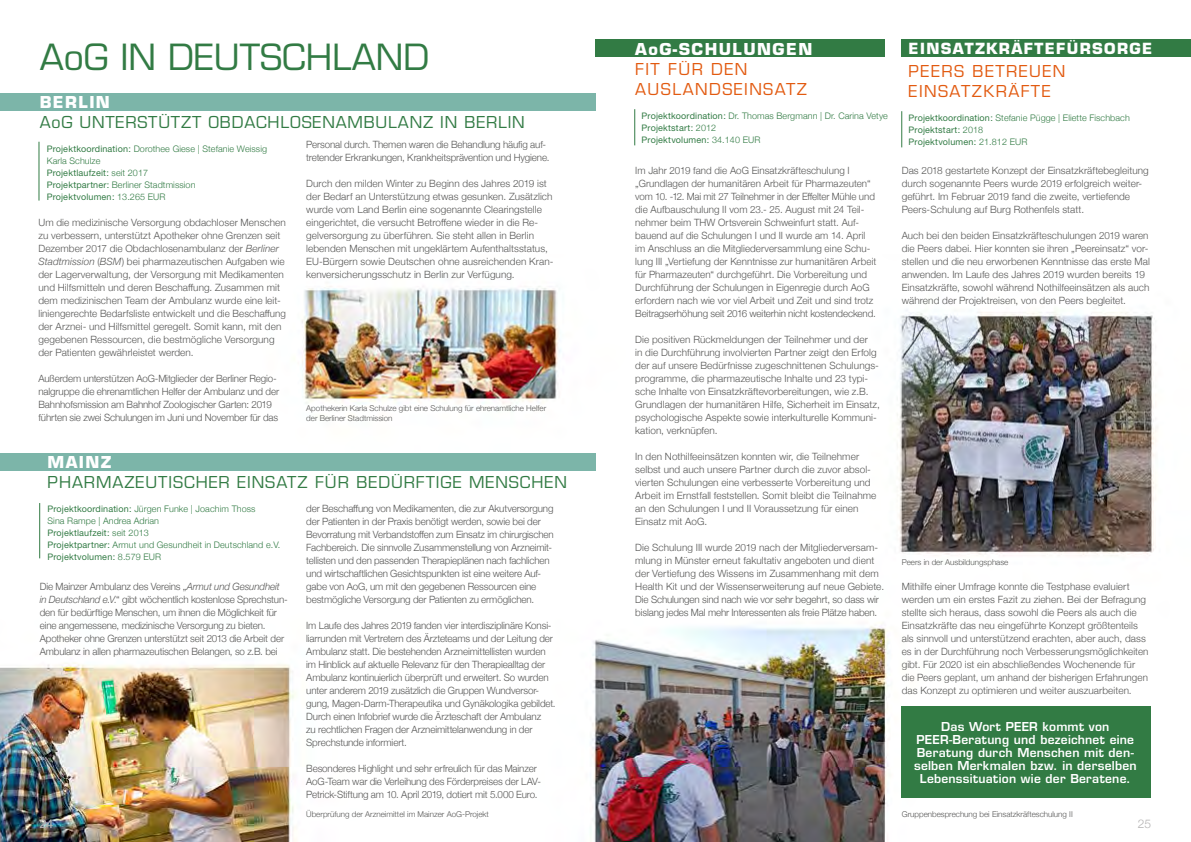
<style>
.page{position:relative;width:1191px;height:842px;background:#fff}
.page>*{position:absolute;margin:0;border:0;box-sizing:border-box;transform-origin:0 0}
.t1{font:35.2px "Eurostile";color:#327b44}
.t2{font:16px "Eurostile";letter-spacing:.06em;color:#327b44}
.t3{font:16px/20px "Eurostile";letter-spacing:.09em;color:#e25a10}
.t4{font:700 16px "Eurostile";letter-spacing:.09em;color:#fff}
.t5{font:700 15px "Eurostile";letter-spacing:.09em;color:#fff}
.t6{font:600 12px/13px "Eurostile";letter-spacing:.02em;color:#fff;text-align:center}
.t7{font:300 12px "Helvetica Neue";color:#b3b2b2}
.t8{font:300 10px/13px "Helvetica Neue";letter-spacing:.005em;color:#575756}
.t9{font:300 10px/13px "Helvetica Neue";letter-spacing:-.015em;color:#575756}
.t10{font:300 9px/12px "Helvetica Neue";letter-spacing:.01em;color:#327b44}
.t11{font:9px/12px "Helvetica Neue";letter-spacing:.02em;color:#327b44}
.t12{font:300 8px/9.6px "Helvetica Neue";color:#575756}
.s1{font-weight:400}
.s2{font-style:italic}
.s3{font-weight:300}
</style>
<div class="page">
<img style="left:0;top:39px;width:1191px;height:803px">
<div style="left:0;top:94px;width:595px;height:17px;background:#7cb5a9"></div>
<hr style="left:38px;top:142px;width:1px;height:59px;background:#327b44">
<div style="left:0;top:453px;width:595px;height:17px;background:#7cb5a9"></div>
<hr style="left:39px;top:503px;width:1px;height:55px;background:#327b44">
<div style="left:595px;top:40px;width:289px;height:17px;background:#327b44"></div>
<div style="left:901px;top:40px;width:290px;height:17px;background:#327b44"></div>
<hr style="left:634px;top:109px;width:1px;height:36px;background:#327b44">
<hr style="left:901px;top:111px;width:1px;height:36px;background:#327b44">
<div style="left:901px;top:706px;width:250px;height:92px;background:#327b44"></div>
<h1 class="t1" style="left:40px;top:36px;width:391px">AoG IN DEUTSCHLAND</h1>
<h2 class="t4" style="left:40px;top:93px;width:72px">BERLIN</h2>
<h2 class="t2" style="left:40px;top:113px;width:486px">AoG UNTERSTÜTZT OBDACHLOSENAMBULANZ IN BERLIN</h2>
<p class="t10" style="left:47px;top:142px;width:222px"><span class="s1">Projektkoordination:</span> Dorothee Giese | Stefanie Weissig Karla Schulze<br><span class="s1">Projektlaufzeit:</span> seit 2017<br><span class="s1">Projektpartner:</span> Berliner Stadtmission<br><span class="s1">Projektvolumen:</span> 13.265 EUR</p>
<p class="t8" style="left:38px;top:215px;width:249px">Um die medizinische Versorgung obdachloser Menschen zu verbessern, unterstützt Apotheker ohne Grenzen seit Dezember 2017 die Obdachlosenambulanz der <span class="s2">Berliner Stadtmission</span> (<span class="s2">BSM</span>) bei pharmazeutischen Aufgaben wie der Lagerverwaltung, der Versorgung mit Medikamenten und Hilfsmitteln und deren Beschaffung. Zusammen mit dem medizinischen Team der Ambulanz wurde eine leit&shy;liniengerechte Bedarfsliste entwickelt und die Beschaffung der Arznei- und Hilfsmittel geregelt. Somit kann, mit den gegebenen Ressourcen, die bestmögliche Versorgung der Patienten gewährleistet werden.</p>
<p class="t8" style="left:38px;top:371px;width:242px">Außerdem unterstützen AoG-Mitglieder der Berliner Regio&shy;nalgruppe die ehrenamtlichen Helfer der Ambulanz und der Bahnhofsmission am Bahnhof Zoologischer Garten: 2019 führten sie zwei Schulungen im Juni und November für das</p>
<p class="t9" style="left:306px;top:137px;width:245px">Personal durch. Themen waren die Behandlung häufig auf&shy;tretender Erkrankungen, Krankheitsprävention und Hygiene.</p>
<p class="t8" style="left:306px;top:176px;width:249px">Durch den milden Winter zu Beginn des Jahres 2019 ist der Bedarf an Unterstützung etwas gesunken. Zusätzlich wurde vom Land Berlin eine sogenannte Clearingstelle eingerichtet, die versucht Betroffene wieder in die Re&shy;gelversorgung zu überführen. Sie steht allen in Berlin lebenden Menschen mit ungeklärtem Aufenthaltsstatus, EU-Bürgern sowie Deutschen ohne ausreichenden Kran&shy;kenversicherungsschutz in Berlin zur Verfügung.</p>
<p class="t12" style="left:306px;top:403px;width:241px">Apothekerin Karla Schulze gibt eine Schulung für ehrenamtliche Helfer der Berliner Stadtmission</p>
<h2 class="t4" style="left:47px;top:452px;width:65px">MAINZ</h2>
<h2 class="t2" style="left:47px;top:473px;width:521px">PHARMAZEUTISCHER EINSATZ FÜR BEDÜRFTIGE MENSCHEN</h2>
<p class="t10" style="left:47px;top:502px;width:234px"><span class="s1">Projektkoordination:</span> Jürgen Funke | Joachim Thoss<br>Sina Rampe | Andrea Adrian<br><span class="s1">Projektlaufzeit:</span> seit 2013<br><span class="s1">Projektpartner:</span> Armut und Gesundheit in Deutschland e.V.<br><span class="s1">Projektvolumen:</span> 8.579 EUR</p>
<p class="t8" style="left:306px;top:501px;width:249px">der Beschaffung von Medikamenten, die zur Akutversorgung der Patienten in der Praxis benötigt werden, sowie bei der Bevorratung mit Verbandstoffen zum Einsatz im chirurgischen Fachbereich. Die sinnvolle Zusammenstellung von Arzneimit&shy;tellisten und den passenden Therapieplänen nach fachlichen und wirtschaftlichen Gesichtspunkten ist eine weitere Auf&shy;gabe von AoG, um mit den gegebenen Ressourcen eine bestmögliche Versorgung der Patienten zu ermöglichen.</p>
<p class="t8" style="left:306px;top:618px;width:251px">Im Laufe des Jahres 2019 fanden vier interdisziplinäre Konsi&shy;liarrunden mit Vertretern des Ärzteteams und der Leitung der Ambulanz statt. Die bestehenden Arzneimittellisten wurden im Hinblick auf aktuelle Relevanz für den Therapiealltag der Ambulanz kontinuierlich überprüft und erweitert. So wurden unter anderem 2019 zusätzlich die Gruppen Wundversor&shy;gung, Magen-Darm-Therapeutika und Gynäkologika gebildet.<br>Durch einen Infobrief wurde die Ärzteschaft der Ambulanz<br>zu rechtlichen Fragen der Arzneimittelanwendung in der Sprechstunde informiert.</p>
<p class="t8" style="left:306px;top:761px;width:236px">Besonderes Highlight und sehr erfreulich für das Mainzer<br>AoG-Team war die Verleihung des Förderpreises der LAV-<br>Petrick-Stiftung am 10. April 2019, dotiert mit 5.000 Euro.</p>
<p class="t8" style="left:40px;top:579px;width:249px">Die Mainzer Ambulanz des Vereins „<span class="s2">Armut und Gesundheit in Deutschland e.V.</span>“ gibt wöchentlich kostenlose Sprechstun&shy;den für bedürftige Menschen, um ihnen die Möglichkeit für eine angemessene, medizinische Versorgung zu bieten.<br>Apotheker ohne Grenzen unterstützt seit 2013 die Arbeit der Ambulanz in allen pharmazeutischen Belangen, so z.B. bei</p>
<h2 class="t4" style="left:635px;top:39px;width:179px">AoG-SCHULUNGEN</h2>
<h2 class="t3" style="left:635px;top:59px;width:173px">FIT FÜR DEN<br>AUSLANDSEINSATZ</h2>
<h3 class="t5" style="left:908px;top:39px;width:245px">EINSATZKRÄFTEFÜRSORGE</h3>
<h2 class="t3" style="left:908px;top:61px;width:158px">PEERS BETREUEN<br>EINSATZKRÄFTE</h2>
<p class="t11" style="left:641px;top:110px;width:248px">Projektkoordination: <span class="s3">Dr. Thomas Bergmann | Dr. Carina Vetye<br></span>Projektstart: <span class="s3">2012<br></span>Projektvolumen: <span class="s3">34.140 EUR</span></p>
<p class="t11" style="left:908px;top:112px;width:223px">Projektkoordination: <span class="s3">Stefanie Pügge | Eliette Fischbach<br></span>Projektstart: <span class="s3">2018<br></span>Projektvolumen: <span class="s3">21.812 EUR</span></p>
<p class="t8" style="left:635px;top:163px;width:243px">Im Jahr 2019 fand die AoG Einsatzkräfteschulung I „Grundlagen der humanitären Arbeit für Pharmazeuten“ vom 10. -12. Mai mit 27 Teilnehmer in der Effelter Mühle und die Aufbauschulung II vom 23.- 25. August mit 24 Teil&shy;nehmer beim THW Ortsverein Schweinfurt statt. Auf&shy;bauend auf die Schulungen I und II wurde am 14. April im Anschluss an die Mitgliederversammlung eine Schu&shy;lung III „Vertiefung der Kenntnisse zur humanitären Arbeit für Pharmazeuten“ durchgeführt. Die Vorbereitung und Durchführung der Schulungen in Eigenregie durch AoG erfordern nach wie vor viel Arbeit und Zeit und sind trotz Beitragserhöhung seit 2016 weiterhin nicht kostendeckend.</p>
<p class="t8" style="left:635px;top:332px;width:246px">Die positiven Rückmeldungen der Teilnehmer und der<br>in die Durchführung involvierten Partner zeigt den Erfolg der auf unsere Bedürfnisse zugeschnittenen Schulungs&shy;programme, die pharmazeutische Inhalte und 23 typi&shy;sche Inhalte von Einsatzkräftevorbereitungen, wie z.B.<br>Grundlagen der humanitären Hilfe, Sicherheit im Einsatz, psychologische Aspekte sowie interkulturelle Kommuni&shy;kation, verknüpfen.</p>
<p class="t8" style="left:635px;top:449px;width:243px">In den Nothilfeeinsätzen konnten wir, die Teilnehmer selbst und auch unsere Partner durch die zuvor absol&shy;vierten Schulungen eine verbesserte Vorbereitung und Arbeit im Ernstfall feststellen. Somit bleibt die Teilnahme an den Schulungen I und II Voraussetzung für einen Einsatz mit AoG.</p>
<p class="t8" style="left:635px;top:540px;width:250px">Die Schulung III wurde 2019 nach der Mitgliederversam&shy;mlung in Münster erneut fakultativ angeboten und dient der Vertiefung des Wissens im Zusammenhang mit dem Health Kit und der Wissenserweiterung auf neue Gebiete.<br>Die Schulungen sind nach wie vor sehr begehrt, so dass wir bislang jedes Mal mehr Interessenten als freie Plätze haben.</p>
<p class="t8" style="left:901px;top:163px;width:249px">Das 2018 gestartete Konzept der Einsatzkräftebegleitung durch sogenannte Peers wurde 2019 erfolgreich weiter&shy;geführt. Im Februar 2019 fand die zweite, vertiefende Peers-Schulung auf Burg Rothenfels statt.</p>
<p class="t8" style="left:901px;top:228px;width:250px">Auch bei den beiden Einsatzkräfteschulungen 2019 waren die Peers dabei. Hier konnten sie ihren „Peereinsatz“ vor&shy;stellen und die neu erworbenen Kenntnisse das erste Mal anwenden. Im Laufe des Jahres 2019 wurden bereits 19<br>Einsatzkräfte, sowohl während Nothilfeeinsätzen als auch während der Projektreisen, von den Peers begleitet.</p>
<p class="t12" style="left:901px;top:556px;width:108px">Peers in der Ausbildungsphase</p>
<p class="t8" style="left:901px;top:579px;width:248px">Mithilfe einer Umfrage konnte die Testphase evaluiert werden um ein erstes Fazit zu ziehen. Bei der Befragung stellte sich heraus, dass sowohl die Peers als auch die Einsatzkräfte das neu eingeführte Konzept größtenteils als sinnvoll und unterstützend erachten, aber auch, dass es in der Durchführung noch Verbesserungsmöglichkeiten gibt. Für 2020 ist ein abschließendes Wochenende für die Peers geplant, um anhand der bisherigen Erfahrungen das Konzept zu optimieren und weiter auszuarbeiten.</p>
<p class="t6" style="left:914px;top:719px;width:224px">Das Wort PEER kommt von<br>PEER-Beratung und bezeichnet eine<br>Beratung durch Menschen mit den&shy;selben Merkmalen bzw. in derselben<br>Lebenssituation wie der Beratene.</p>
<p class="t7" style="left:40px;top:814px;width:15px">24</p>
<p class="t12" style="left:306px;top:809px;width:184px">Überprüfung der Arzneimittel im Mainzer AoG-Projekt</p>
<p class="t12" style="left:901px;top:809px;width:172px">Gruppenbesprechung bei Einsatzkräfteschulung II</p>
<p class="t7" style="left:1138px;top:814px;width:15px">25</p>
</div>
